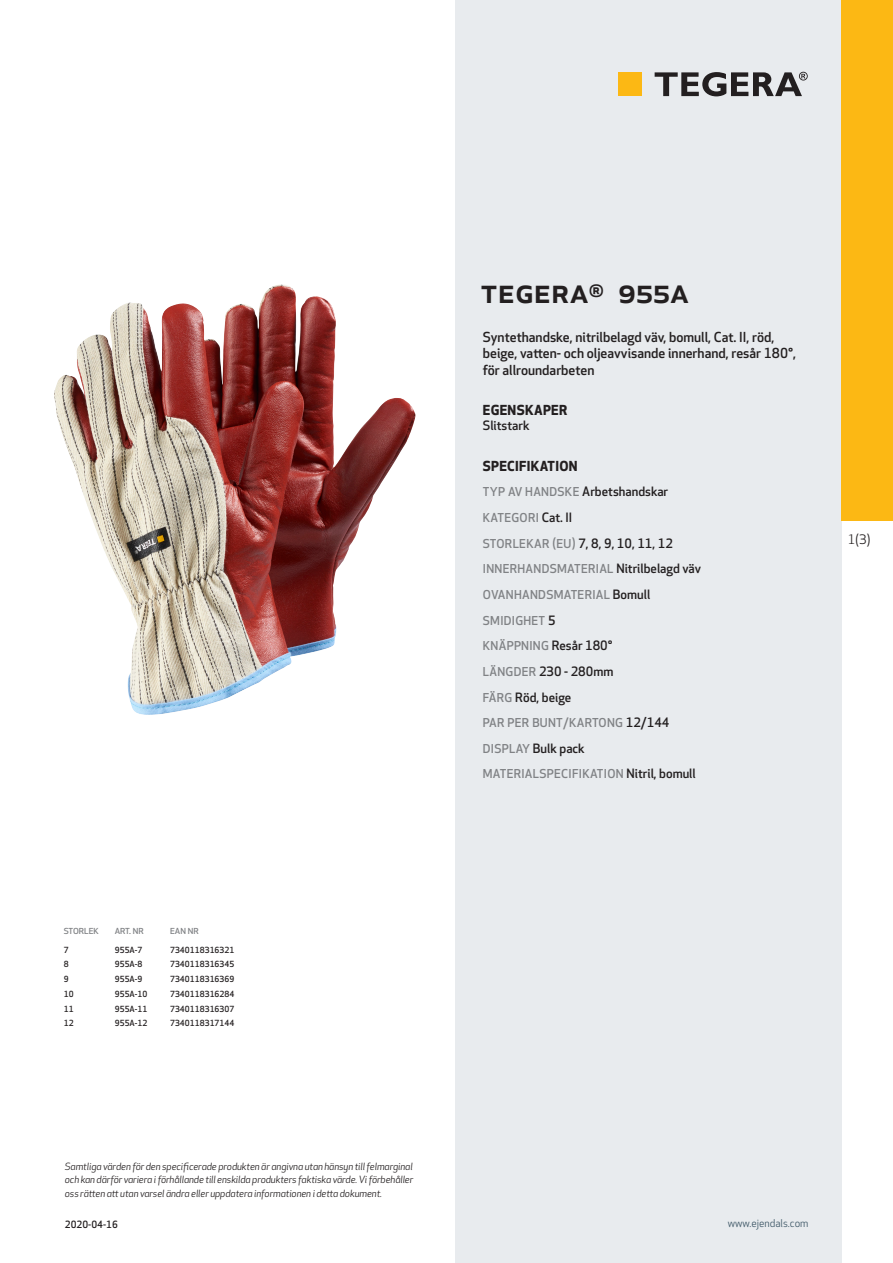
<style>
.page{position:relative;width:893px;height:1263px;background:#fff}
.page>*{position:absolute;margin:0;border:0;box-sizing:border-box;transform-origin:0 0}
.prodname{font:500 34.5px "Apex New";color:#231f20}
.Funktion_body{font:500 13.5px/16.5px "Apex New";color:#231f20}
.Funktion_body-2{font:700 13.5px "Apex New";letter-spacing:.025em;color:#231f20}
.t1{font:12.75px "Apex New";color:#231f20}
.Funktion_body-3{font:500 12.6px "Apex New";color:#231f20}
.Funktion_body-4{font:500 12px "Apex New";letter-spacing:.025em;color:#808285}
.t2{font:10.5px "Apex New";color:#405968}
.t3{font:italic 9.75px/13.5px "Apex New";letter-spacing:-.01em;color:#231f20;text-align:justify}
.Sidfot_datum{font:500 9.75px "Apex New";color:#231f20}
.ArticleTable_body{font:500 8.25px "Apex New";color:#231f20}
.ArticeTable_header{font:500 8.1px "Apex New";color:#808285;scale:1.06 1}
.s1{font-size:12px;color:#808285}
.s2{font-size:12.6px;color:#231f20}
</style>
<div class="page">
<div style="left:455px;top:0;width:387px;height:1263px;background:#e8ebee"></div>
<div style="left:842px;top:0;width:51px;height:520px;background:#fcb814"></div>
<img style="left:54px;top:285px;width:362px;height:430px">
<div style="left:618px;top:72px;width:24px;height:24px;background:#fcb814"></div>
<svg style="left:655px;top:72px;width:153px;height:24px"></svg>
<p class="ArticeTable_header" style="left:64px;top:925px;width:35px">STORLEK</p>
<p class="ArticeTable_header" style="left:115px;top:925px;width:29px">ART. NR</p>
<p class="ArticeTable_header" style="left:170px;top:925px;width:28px">EAN NR</p>
<p class="ArticleTable_body" style="left:64px;top:944px;width:6px">7</p>
<p class="ArticleTable_body" style="left:115px;top:944px;width:29px">955A-7</p>
<p class="ArticleTable_body" style="left:170px;top:944px;width:66px">7340118316321</p>
<p class="ArticleTable_body" style="left:64px;top:959px;width:6px">8</p>
<p class="ArticleTable_body" style="left:115px;top:959px;width:29px">955A-8</p>
<p class="ArticleTable_body" style="left:170px;top:959px;width:66px">7340118316345</p>
<p class="ArticleTable_body" style="left:64px;top:973px;width:6px">9</p>
<p class="ArticleTable_body" style="left:115px;top:973px;width:29px">955A-9</p>
<p class="ArticleTable_body" style="left:170px;top:973px;width:66px">7340118316369</p>
<p class="ArticleTable_body" style="left:64px;top:988px;width:11px">10</p>
<p class="ArticleTable_body" style="left:115px;top:988px;width:34px">955A-10</p>
<p class="ArticleTable_body" style="left:170px;top:988px;width:66px">7340118316284</p>
<p class="ArticleTable_body" style="left:64px;top:1003px;width:11px">11</p>
<p class="ArticleTable_body" style="left:115px;top:1003px;width:34px">955A-11</p>
<p class="ArticleTable_body" style="left:170px;top:1003px;width:66px">7340118316307</p>
<p class="ArticleTable_body" style="left:64px;top:1018px;width:11px">12</p>
<p class="ArticleTable_body" style="left:115px;top:1018px;width:34px">955A-12</p>
<p class="ArticleTable_body" style="left:170px;top:1018px;width:66px">7340118317144</p>
<p class="t3" style="left:65px;top:1159px;width:350px">Samtliga värden för den specificerade produkten är angivna utan hänsyn till felmarginal och kan därför variera i förhållande till enskilda produkters faktiska värde. Vi förbehåller oss rätten att utan varsel ändra eller uppdatera informationen i detta dokument.</p>
<p class="Sidfot_datum" style="left:65px;top:1218px;width:54px">2020-04-16</p>
<p class="prodname" style="left:480px;top:267px;width:210px">TEGERA<sup>®</sup> 955A</p>
<p class="Funktion_body" style="left:483px;top:328px;width:315px">Syntethandske, nitrilbelagd väv, bomull, Cat. II, röd, beige, vatten- och oljeavvisande innerhand, resår 180°, för allroundarbeten</p>
<p class="Funktion_body-2" style="left:483px;top:400px;width:86px">EGENSKAPER</p>
<p class="Funktion_body-3" style="left:483px;top:417px;width:48px">Slitstark</p>
<p class="Funktion_body-2" style="left:483px;top:456px;width:96px">SPECIFIKATION</p>
<p class="Funktion_body-3" style="left:483px;top:483px;width:187px"><span class="s1">TYP AV HANDSKE</span> Arbetshandskar</p>
<p class="Funktion_body-4" style="left:483px;top:510px;width:91px">KATEGORI <span class="s2">Cat. II</span></p>
<p class="Funktion_body-3" style="left:483px;top:535px;width:192px"><span class="s1">STORLEKAR (EU)</span> 7, 8, 9, 10, 11, 12</p>
<p class="Funktion_body-4" style="left:483px;top:561px;width:220px">INNERHANDSMATERIAL <span class="s2">Nitrilbelagd väv</span></p>
<p class="Funktion_body-4" style="left:483px;top:587px;width:169px">OVANHANDSMATERIAL <span class="s2">Bomull</span></p>
<p class="Funktion_body-4" style="left:483px;top:612px;width:74px">SMIDIGHET <span class="s2">5</span></p>
<p class="Funktion_body-4" style="left:483px;top:638px;width:131px">KNÄPPNING <span class="s2">Resår 180°</span></p>
<p class="Funktion_body-3" style="left:483px;top:663px;width:132px"><span class="s1">LÄNGDER</span> 230 - 280mm</p>
<p class="Funktion_body-3" style="left:483px;top:688px;width:90px"><span class="s1">FÄRG</span> Röd, beige</p>
<p class="Funktion_body-4" style="left:483px;top:715px;width:188px">PAR PER BUNT/KARTONG <span class="s2">12/144</span></p>
<p class="Funktion_body-3" style="left:483px;top:740px;width:103px"><span class="s1">DISPLAY</span> Bulk pack</p>
<p class="Funktion_body-4" style="left:483px;top:766px;width:214px">MATERIALSPECIFIKATION <span class="s2">Nitril, bomull</span></p>
<p class="t1" style="left:848px;top:531px;width:24px">1(3)</p>
<p class="t2" style="left:728px;top:1217px;width:82px">www.ejendals.com</p>
</div>
